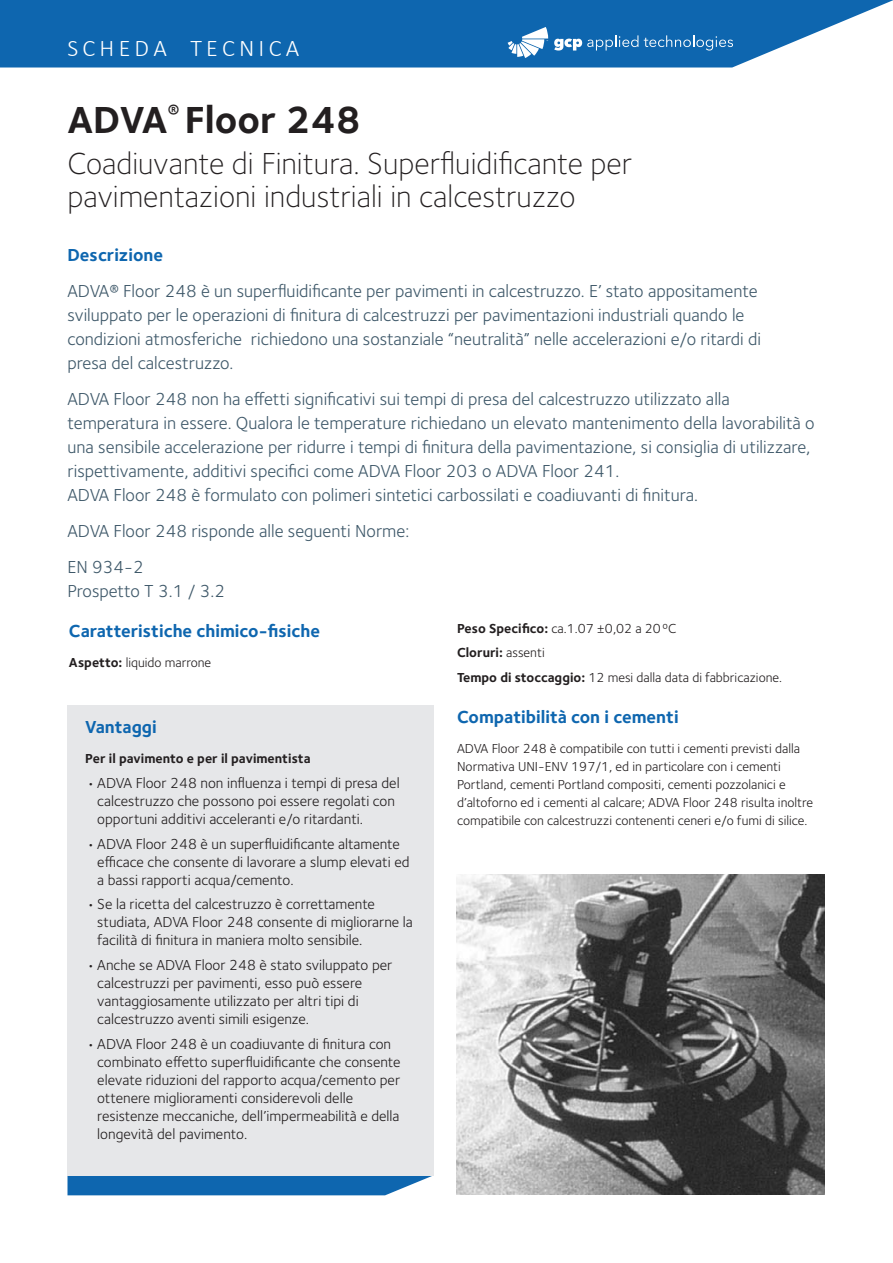
<style>
.page{position:relative;width:893px;height:1263px;background:#fff}
.page>*{position:absolute;margin:0;border:0;box-sizing:border-box;transform-origin:0 0}
.Document_Headline{font:700 39px "Foundry Sterling";color:#231f20}
.Document_Sub-Headlin{font:300 31.5px/33px "Foundry Sterling";color:#231f20}
.Document_Name{font:300 24px "Calibri";letter-spacing:.175em;color:#fff}
.Product_Descriptor_T{font:18px/24px "Foundry Sterling";color:#3e5869}
.Product_Descriptor_C{font:700 18px "Foundry Sterling";color:#0e66af}
.t1{font:15px/18px "Foundry Sterling";color:#231f20}
.Text{font:13.5px/18px "Foundry Sterling";color:#231f20}
.Text-2{font:700 13.5px "Foundry Sterling";color:#231f20}
.s1{font-weight:700}
.s2{font-weight:400}
</style>
<div class="page">
<svg style="left:0;top:0;width:893px;height:68px;background:#2675b7"></svg>
<svg style="left:554px;top:35px;width:84px;height:16px"></svg>
<svg style="left:644px;top:35px;width:89px;height:16px"></svg>
<svg style="left:508px;top:27px;width:40px;height:31px"></svg>
<svg style="left:67px;top:1175px;width:367px;height:20px;background:#2876b7"></svg>
<div style="left:68px;top:705px;width:366px;height:470px;background:#e6e7e9"></div>
<img style="left:457px;top:874px;width:368px;height:321px">
<p class="Document_Name" style="left:68px;top:33px;width:233px">SCHEDA TECNICA</p>
<p class="Document_Headline" style="left:68px;top:97px;width:295px">ADVA<sup>®</sup> Floor 248</p>
<p class="Document_Sub-Headlin" style="left:68px;top:147px;width:566px">Coadiuvante di Finitura. Superfluidificante per pavimentazioni industriali in calcestruzzo</p>
<p class="Product_Descriptor_C" style="left:68px;top:244px;width:97px">Descrizione</p>
<p class="Product_Descriptor_T" style="left:68px;top:279px;width:695px">ADVA® Floor 248 è un superfluidificante per pavimenti in calcestruzzo. E’ stato appositamente sviluppato per le operazioni di finitura di calcestruzzi per pavimentazioni industriali quando le condizioni atmosferiche richiedono una sostanziale “neutralità” nelle accelerazioni e/o ritardi di presa del calcestruzzo.</p>
<p class="Product_Descriptor_T" style="left:68px;top:387px;width:749px">ADVA Floor 248 non ha effetti significativi sui tempi di presa del calcestruzzo utilizzato alla temperatura in essere. Qualora le temperature richiedano un elevato mantenimento della lavorabilità o una sensibile accelerazione per ridurre i tempi di finitura della pavimentazione, si consiglia di utilizzare, rispettivamente, additivi specifici come ADVA Floor 203 o ADVA Floor 241.<br>ADVA Floor 248 è formulato con polimeri sintetici carbossilati e coadiuvanti di finitura.</p>
<p class="Product_Descriptor_T" style="left:68px;top:519px;width:343px">ADVA Floor 248 risponde alle seguenti Norme:</p>
<p class="Product_Descriptor_T" style="left:68px;top:555px;width:159px">EN 934-2<br>Prospetto T 3.1 / 3.2</p>
<p class="Product_Descriptor_C" style="left:69px;top:620px;width:253px">Caratteristiche chimico-fisiche</p>
<p class="Text" style="left:69px;top:653px;width:144px"><span class="s1">Aspetto:</span> liquido marrone</p>
<p class="Text" style="left:457px;top:619px;width:221px"><span class="s1">Peso Specifico:</span> ca.1.07 ±0,02 a 20ºC</p>
<p class="Text-2" style="left:457px;top:645px;width:89px">Cloruri: <span class="s2">assenti</span></p>
<p class="Text" style="left:457px;top:669px;width:327px"><span class="s1">Tempo di stoccaggio:</span> 12 mesi dalla data di fabbricazione.</p>
<p class="Product_Descriptor_C" style="left:457px;top:706px;width:223px">Compatibilità con i cementi</p>
<p class="Text" style="left:457px;top:740px;width:358px">ADVA Floor 248 è compatibile con tutti i cementi previsti dalla Normativa UNI-ENV 197/1, ed in particolare con i cementi Portland, cementi Portland compositi, cementi pozzolanici e d’altoforno ed i cementi al calcare; ADVA Floor 248 risulta inoltre compatibile con calcestruzzi contenenti ceneri e/o fumi di silice.</p>
<p class="Product_Descriptor_C" style="left:85px;top:716px;width:73px">Vantaggi</p>
<p class="Text-2" style="left:85px;top:750px;width:227px">Per il pavimento e per il pavimentista</p>
<p class="t1" style="left:97px;top:774px;width:304px;text-indent:-10px">• ADVA Floor 248 non influenza i tempi di presa del calcestruzzo che possono poi essere regolati con opportuni additivi acceleranti e/o ritardanti.</p>
<p class="t1" style="left:97px;top:835px;width:314px;text-indent:-10px">• ADVA Floor 248 è un superfluidificante altamente efficace che consente di lavorare a slump elevati ed a bassi rapporti acqua/cemento.</p>
<p class="t1" style="left:97px;top:895px;width:317px;text-indent:-10px">• Se la ricetta del calcestruzzo è correttamente studiata, ADVA Floor 248 consente di migliorarne la facilità di finitura in maniera molto sensibile.</p>
<p class="t1" style="left:97px;top:956px;width:297px;text-indent:-10px">• Anche se ADVA Floor 248 è stato sviluppato per calcestruzzi per pavimenti, esso può essere vantaggiosamente utilizzato per altri tipi di calcestruzzo aventi simili esigenze.</p>
<p class="t1" style="left:97px;top:1035px;width:305px;text-indent:-10px">• ADVA Floor 248 è un coadiuvante di finitura con combinato effetto superfluidificante che consente elevate riduzioni del rapporto acqua/cemento per ottenere miglioramenti considerevoli delle resistenze meccaniche, dell’impermeabilità e della longevità del pavimento.</p>
</div>
